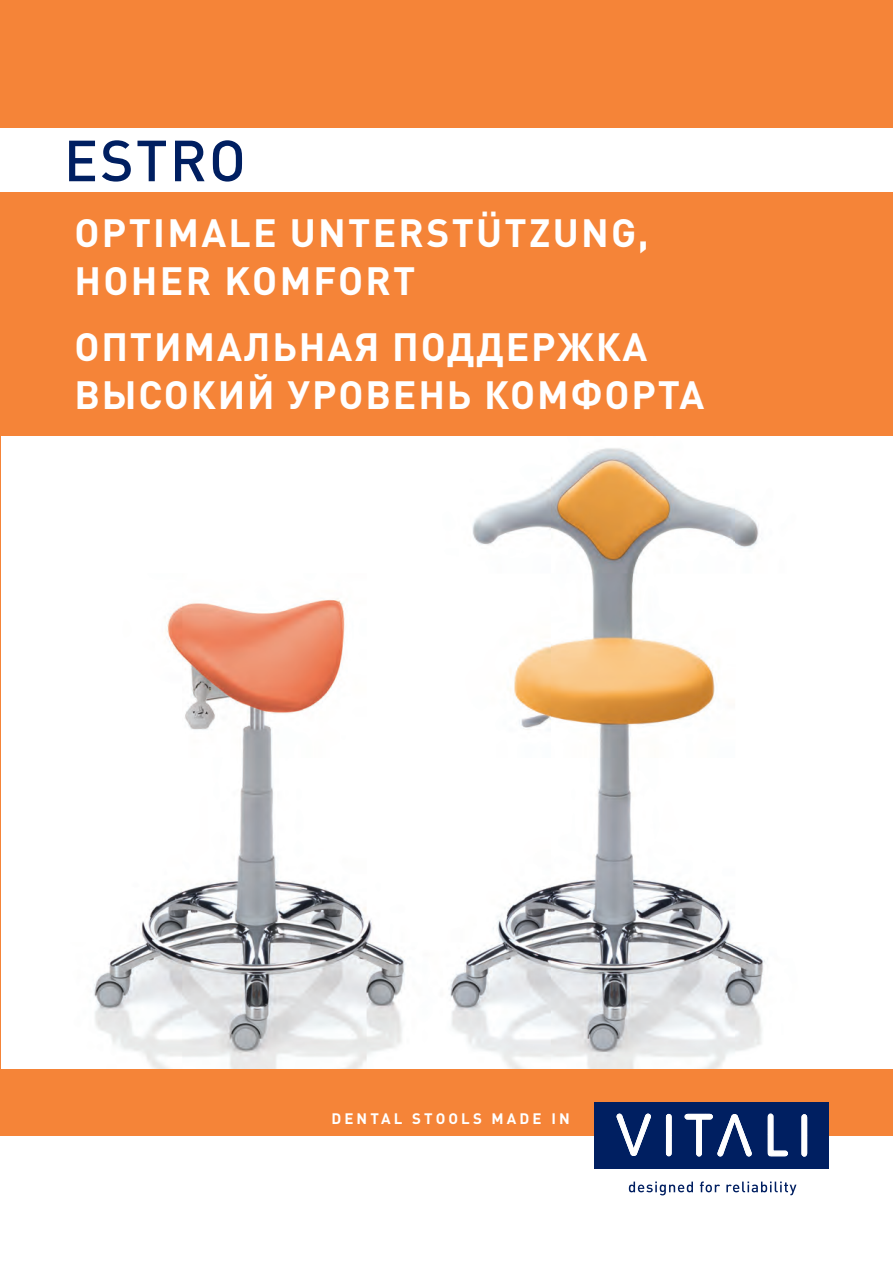
<style>
.page{position:relative;width:893px;height:1263px;background:#fff}
.page>*{position:absolute;margin:0;border:0;box-sizing:border-box;transform-origin:0 0}
.t1{font:500 57px "DIN Pro";letter-spacing:.035em;color:#001f61}
.t2{font:700 39px/48px "DIN Pro";letter-spacing:.05em;color:#fff}
.t3{font:700 15px "DIN Pro";letter-spacing:.21em;color:#fff}
</style>
<div class="page">
<img style="left:0;top:436px;width:765px;height:633px">
<div style="left:0;top:192px;width:893px;height:244px;background:#f58438"></div>
<div style="left:0;top:0;width:893px;height:128px;background:#f58438"></div>
<div style="left:0;top:1069px;width:893px;height:66px;background:#f58438"></div>
<div style="left:594px;top:1102px;width:235px;height:67px;background:#001f61"></div>
<svg style="left:768px;top:1114px;width:20px;height:42px"></svg>
<svg style="left:617px;top:1114px;width:34px;height:42px"></svg>
<svg style="left:666px;top:1114px;width:6px;height:42px"></svg>
<svg style="left:685px;top:1114px;width:67px;height:42px"></svg>
<svg style="left:801px;top:1114px;width:6px;height:42px"></svg>
<svg style="left:629px;top:1181px;width:167px;height:14px"></svg>
<hr style="left:0;top:962px;width:1px;height:107px;background:#fff">
<h1 class="t1" style="left:64px;top:122px;width:184px">ESTRO</h1>
<p class="t2" style="left:75px;top:207px;width:576px">OPTIMALE UNTERSTÜTZUNG,<br>HOHER KOMFORT</p>
<p class="t2" style="left:74px;top:321px;width:632px">ОПТИМАЛЬНАЯ ПОДДЕРЖКА<br>ВЫСОКИЙ УРОВЕНЬ КОМФОРТА</p>
<p class="t3" style="left:331px;top:1108px;width:240px">DENTAL STOOLS MADE IN</p>
</div>
